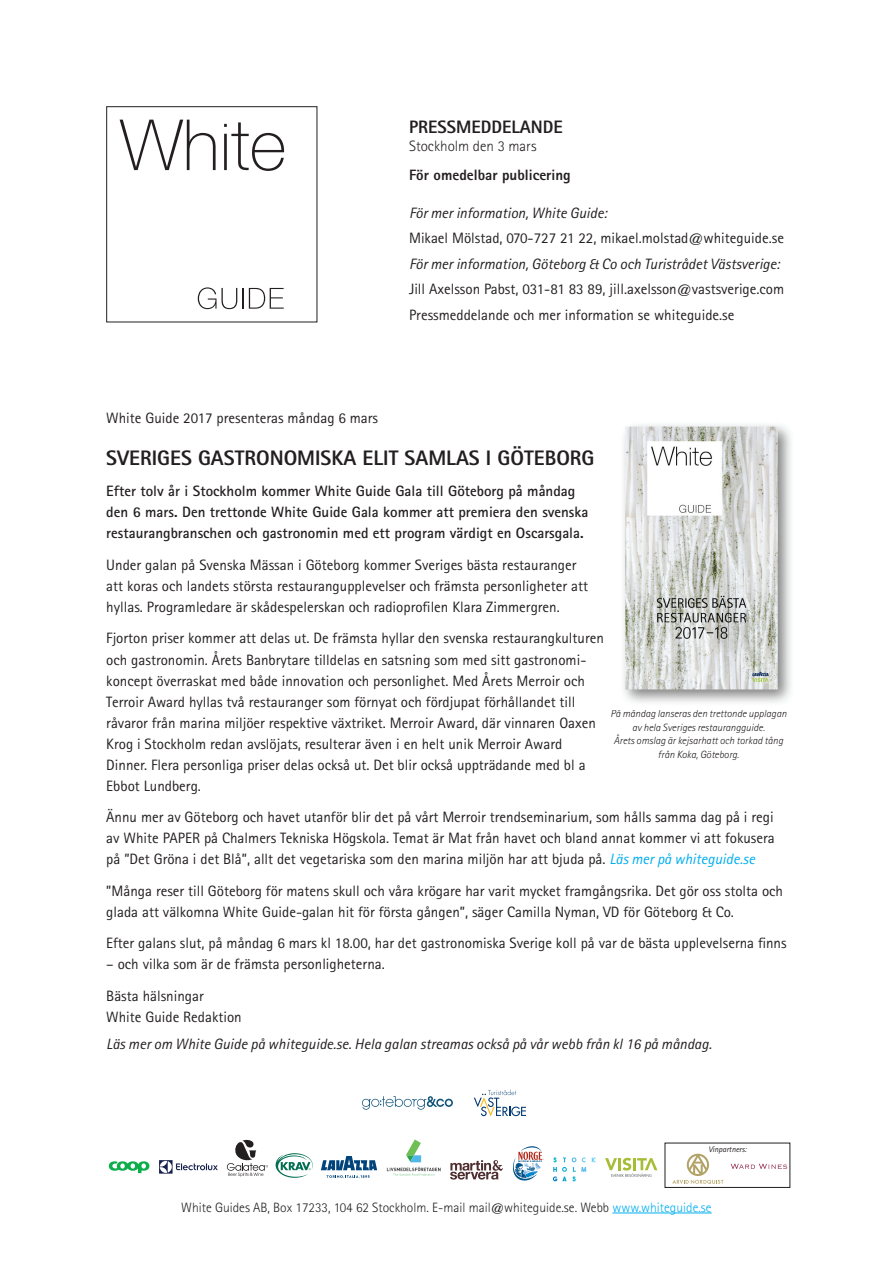
<style>
.page{position:relative;width:893px;height:1263px;background:#fff}
.page>*{position:absolute;margin:0;border:0;box-sizing:border-box;transform-origin:0 0}
.t1{font:800 21px "Rotis Sans Serif";color:#231f20}
.t2{font:800 18px "Rotis Sans Serif";color:#231f20}
.t3{font:15px/21px "Rotis Sans Serif";color:#231f20}
.t4{font:700 15px/21px "Rotis Sans Serif";color:#231f20}
.t5{font:italic 15px "Rotis Sans Serif";color:#231f20}
.t6{font:800 15px "Rotis Sans Serif";color:#231f20}
.t7{font:300 15px "Rotis Sans Serif";color:#231f20}
.t8{font:300 13.5px "Rotis Sans Serif";color:#231f20}
.t9{font:italic 300 10.5px/13.5px "Rotis Sans Serif";color:#231f20;text-align:center}
.t10{font:italic 8.1px "Rotis Sans Serif";color:#231f20}
.s1{font-style:italic;color:#00aeef}
.s2{color:#00aeef}
</style>
<div class="page">
<div style="left:106px;top:106px;width:211px;height:216px;border:1px solid #231f20"></div>
<svg style="left:120px;top:120px;width:96px;height:50px"></svg>
<svg style="left:224px;top:122px;width:61px;height:49px"></svg>
<svg style="left:198px;top:287px;width:39px;height:22px"></svg>
<hr style="left:242px;top:288px;width:2px;height:21px;background:#231f20">
<svg style="left:249px;top:288px;width:35px;height:21px"></svg>
<hr style="left:612px;top:1212px;width:100px;height:1px;background:#00aeef">
<svg style="left:159px;top:1160px;width:59px;height:13px"></svg>
<svg style="left:450px;top:1160px;width:53px;height:19px"></svg>
<svg style="left:321px;top:1156px;width:56px;height:22px"></svg>
<svg style="left:513px;top:1146px;width:31px;height:35px"></svg>
<svg style="left:227px;top:1140px;width:41px;height:37px"></svg>
<svg style="left:276px;top:1153px;width:37px;height:25px"></svg>
<svg style="left:387px;top:1139px;width:54px;height:37px"></svg>
<svg style="left:605px;top:1158px;width:52px;height:19px"></svg>
<svg style="left:592px;top:1157px;width:4px;height:5px"></svg>
<svg style="left:553px;top:1157px;width:33px;height:24px"></svg>
<svg style="left:672px;top:1154px;width:51px;height:30px"></svg>
<svg style="left:109px;top:1161px;width:40px;height:12px"></svg>
<svg style="left:731px;top:1164px;width:56px;height:5px"></svg>
<svg style="left:474px;top:1089px;width:52px;height:27px"></svg>
<svg style="left:362px;top:1096px;width:91px;height:14px"></svg>
<img style="left:623px;top:424px;width:169px;height:279px">
<p class="t2" style="left:409px;top:115px;width:153px">PRESSMEDDELANDE</p>
<p class="t7" style="left:409px;top:137px;width:129px">Stockholm den 3 mars</p>
<p class="t6" style="left:409px;top:166px;width:163px">FÖR OMEDELBAR PUBLICERING</p>
<p class="t5" style="left:409px;top:204px;width:199px">För mer information, White Guide:</p>
<p class="t3" style="left:409px;top:228px;width:376px">Mikael Mölstad, 070-727 21 22, mikael.molstad@whiteguide.se</p>
<p class="t5" style="left:409px;top:255px;width:372px">För mer information, Göteborg &amp; Co och Turistrådet Västsverige:</p>
<p class="t3" style="left:409px;top:277px;width:377px;line-height:25.5px">Jill Axelsson Pabst, 031-81 83 89, jill.axelsson@vastsverige.com<br>Pressmeddelande och mer information se whiteguide.se</p>
<p class="t3" style="left:106px;top:407px;width:273px">White Guide 2017 presenteras måndag 6 mars</p>
<h1 class="t1" style="left:106px;top:444px;width:464px">SVERIGES GASTRONOMISKA ELIT SAMLAS I GÖTEBORG</h1>
<p class="t4" style="left:106px;top:481px;width:484px">Efter tolv år i Stockholm kommer White Guide Gala till Göteborg på måndag den 6 mars. Den trettonde White Guide Gala kommer att premiera den svenska restaurangbranschen och gastronomin med ett program värdigt en Oscarsgala.</p>
<p class="t3" style="left:106px;top:554px;width:483px">Under galan på Svenska Mässan i Göteborg kommer Sveriges bästa restauranger att koras och landets största restaurangupplevelser och främsta personligheter att hyllas. Programledare är skådespelerskan och radioprofilen Klara Zimmergren.</p>
<p class="t3" style="left:106px;top:628px;width:499px">Fjorton priser kommer att delas ut. De främsta hyllar den svenska restaurangkulturen och gastronomin. Årets Banbrytare tilldelas en satsning som med sitt gastronomi&shy;koncept överraskat med både innovation och personlighet. Med Årets Merroir och Terroir Award hyllas två restauranger som förnyat och fördjupat förhållandet till råvaror från marina miljöer respektive växtriket. Merroir Award, där vinnaren Oaxen Krog i Stockholm redan avslöjats, resulterar även i en helt unik Merroir Award Dinner. Flera personliga priser delas också ut. Det blir också uppträdande med bl a Ebbot Lundberg.</p>
<p class="t3" style="left:106px;top:806px;width:670px;text-align:justify">Ännu mer av Göteborg och havet utanför blir det på vårt Merroir trendseminarium, som hålls samma dag på i regi av White PAPER på Chalmers Tekniska Högskola. Temat är Mat från havet och bland annat kommer vi att fokusera på ”Det Gröna i det Blå”, allt det vegetariska som den marina miljön har att bjuda på. <span class="s1">Läs mer på whiteguide.se</span></p>
<p class="t3" style="left:106px;top:880px;width:678px">”Många reser till Göteborg för matens skull och våra krögare har varit mycket framgångsrika. Det gör oss stolta och glada att välkomna White Guide-galan hit för första gången”, säger Camilla Nyman, VD för Göteborg &amp; Co.</p>
<p class="t3" style="left:106px;top:932px;width:682px">Efter galans slut, på måndag 6 mars kl 18.00, har det gastronomiska Sverige koll på var de bästa upplevelserna finns</p>
<p class="t3" style="left:106px;top:948px;width:280px;line-height:31.5px">– och vilka som är de främsta personligheterna.<br>Bästa hälsningar</p>
<p class="t3" style="left:106px;top:1006px;width:137px">White Guide Redaktion</p>
<p class="t5" style="left:106px;top:1034px;width:607px">Läs mer om White Guide på whiteguide.se. Hela galan streamas också på vår webb från kl 16 på måndag.</p>
<p class="t9" style="left:610px;top:707px;width:178px">På måndag lanseras den trettonde upplagan av hela Sveriges restaurangguide.<br>Årets omslag är kejsarhatt och torkad tång från Koka, Göteborg.</p>
<p class="t10" style="left:708px;top:1144px;width:40px">Vinpartners:</p>
<p class="t8" style="left:181px;top:1199px;width:532px">White Guides AB, Box 17233, 104 62 Stockholm. E-mail mail@whiteguide.se. Webb <span class="s2">www.whiteguide.se</span></p>
</div>
